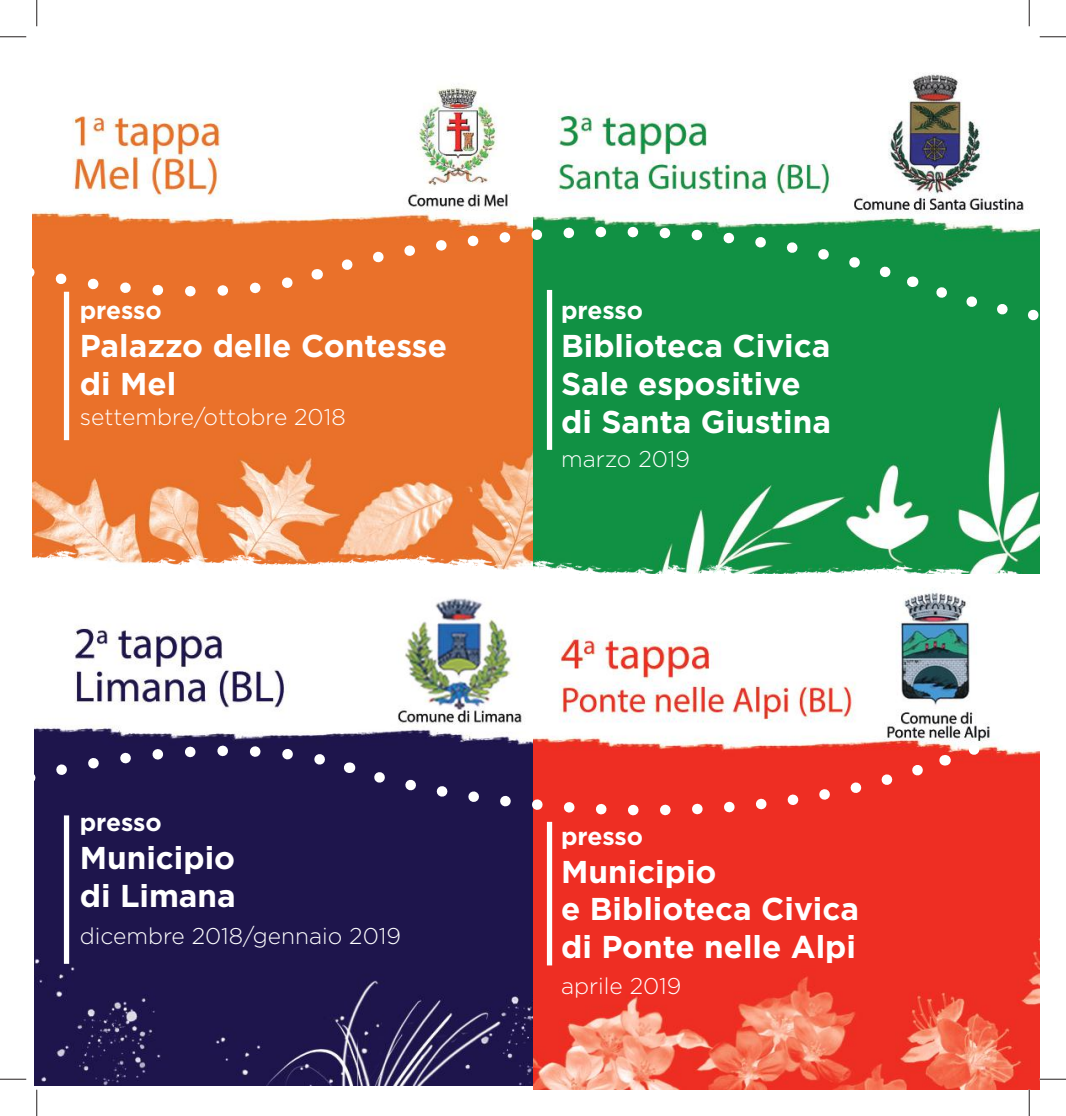
<style>
.page{position:relative;width:1066px;height:1116px;background:#fff}
.page>*{position:absolute;margin:0;border:0;box-sizing:border-box;transform-origin:0 0}
.t1{font:700 31.5px/37.8px "Gotham";color:#fff}
.t2{font:700 24.5px "Gotham";color:#fff}
.t3{font:300 22.75px "Gotham";color:#fff}
</style>
<div class="page">
<img style="left:32px;top:85px;width:501px;height:485px">
<img style="left:34px;top:598px;width:499px;height:487px">
<img style="left:533px;top:74px;width:506px;height:1014px">
<svg style="left:334px;top:203px;width:576px;height:86px"></svg>
<div style="left:928px;top:242px;width:111px;height:118px;background:#119144"></div>
<div style="left:32px;top:249px;width:286px;height:50px;background:#ea712a"></div>
<svg style="left:366px;top:752px;width:577px;height:87px"></svg>
<svg style="left:960px;top:682px;width:79px;height:117px"></svg>
<div style="left:34px;top:742px;width:316px;height:50px;background:#1e154c"></div>
<div style="left:64px;top:292px;width:5px;height:148px;background:#fff"></div>
<div style="left:64px;top:815px;width:5px;height:148px;background:#fff"></div>
<div style="left:547px;top:290px;width:5px;height:160px;background:#fff"></div>
<div style="left:547px;top:821px;width:5px;height:144px;background:#fff"></div>
<svg style="left:0;top:36px;width:26px;height:1px"></svg>
<svg style="left:1039px;top:36px;width:27px;height:1px"></svg>
<svg style="left:0;top:1078px;width:26px;height:1px"></svg>
<svg style="left:1039px;top:1078px;width:27px;height:1px"></svg>
<svg style="left:36px;top:0;width:1px;height:26px"></svg>
<svg style="left:36px;top:1089px;width:1px;height:26px"></svg>
<svg style="left:1029px;top:0;width:1px;height:26px"></svg>
<svg style="left:1029px;top:1089px;width:1px;height:26px"></svg>
<p class="t2" style="left:80px;top:296px;width:84px">presso</p>
<p class="t1" style="left:80px;top:326px;width:369px">Palazzo delle Contesse di Mel</p>
<p class="t3" style="left:80px;top:404px;width:267px">settembre/ottobre 2018</p>
<p class="t2" style="left:561px;top:296px;width:84px">presso</p>
<p class="t1" style="left:561px;top:326px;width:271px">Biblioteca Civica<br>Sale espositive di Santa Giustina</p>
<p class="t3" style="left:561px;top:446px;width:130px">marzo 2019</p>
<p class="t2" style="left:80px;top:808px;width:84px">presso</p>
<p class="t1" style="left:80px;top:838px;width:158px">Municipio di Limana</p>
<p class="t3" style="left:80px;top:923px;width:323px">dicembre 2018/gennaio 2019</p>
<p class="t2" style="left:561px;top:821px;width:84px">presso</p>
<p class="t1" style="left:561px;top:851px;width:299px">Municipio<br>e Biblioteca Civica di Ponte nelle Alpi</p>
<p class="t3" style="left:561px;top:973px;width:122px">aprile 2019</p>
</div>
